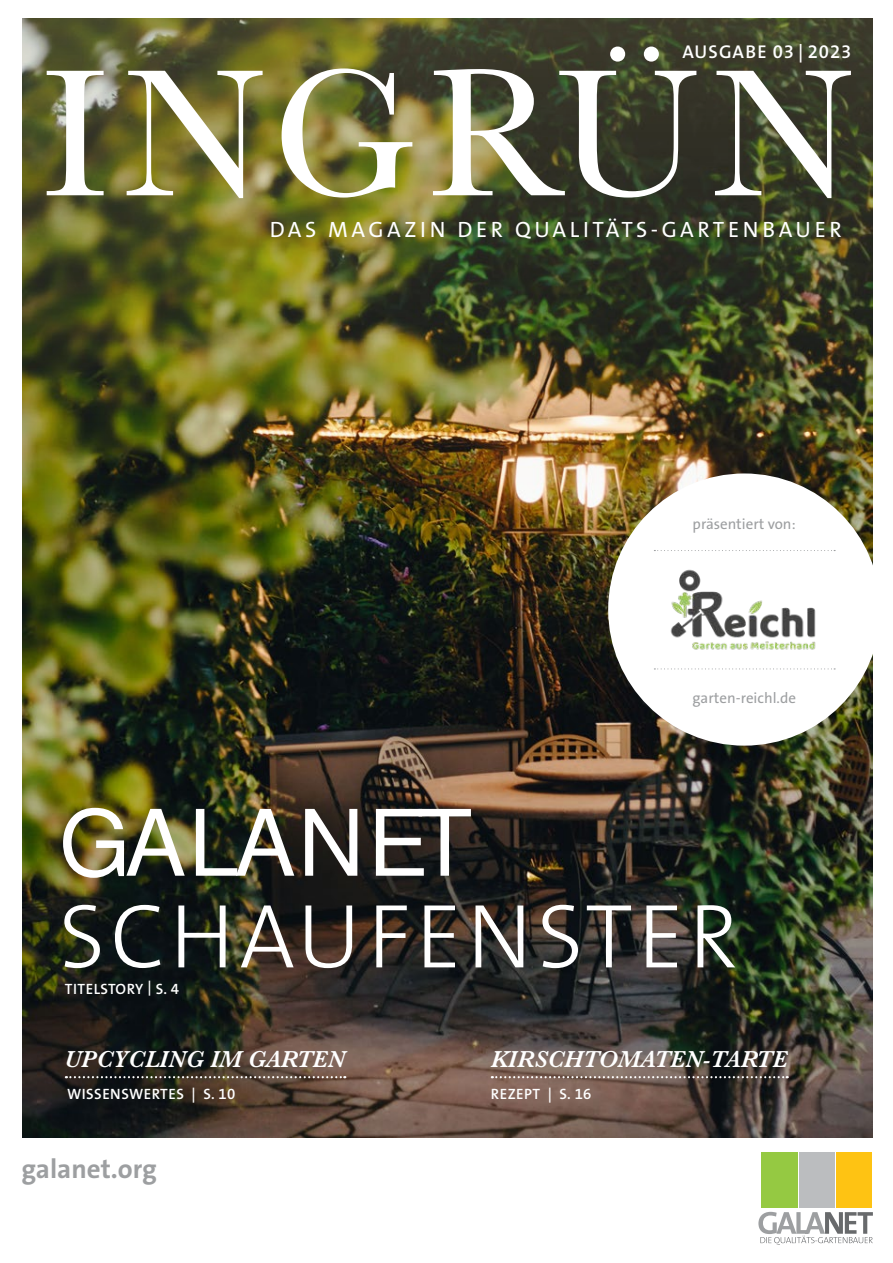
<style>
.page{position:relative;width:893px;height:1263px;background:#fff}
.page>*{position:absolute;margin:0;border:0;box-sizing:border-box;transform-origin:0 0}
.t1{font:300 91.65px "The Sans B W3";letter-spacing:.055em;color:#fff}
.t2{font:900 91.65px "The Sans B W9";letter-spacing:-.015em;color:#fff}
.t3{font:700 27px "The Sans B W7";color:#9d9fa1}
.t4{font:italic 600 24px "Baskerville";color:#fff}
.t5{font:22.2px "The Sans B W5 Plain";letter-spacing:.16em;color:#fff}
.t6{font:600 18.6px "The Sans B W6";letter-spacing:.05em;color:#fff}
.t7{font:600 15px "The Sans B W6";letter-spacing:.035em;color:#fff}
.t8{font:15px "The Sans B W5 Plain";color:#9d9fa1}
</style>
<div class="page">
<img style="left:22px;top:522px;width:851px;height:615px">
<img style="left:22px;top:19px;width:851px;height:503px">
<div style="left:836px;top:1152px;width:36px;height:55px;background:#fec313"></div>
<div style="left:799px;top:1152px;width:36px;height:55px;background:#bbbdbf"></div>
<div style="left:761px;top:1152px;width:36px;height:55px;background:#95c942"></div>
<svg style="left:758px;top:1212px;width:115px;height:33px"></svg>
<svg style="left:492px;top:1076px;width:296px;height:2px"></svg>
<svg style="left:66px;top:1076px;width:279px;height:2px"></svg>
<img style="left:47px;top:47px;width:804px;height:151px">
<div style="left:608px;top:473px;width:272px;height:273px;background:#fff;border-radius:50%"></div>
<svg style="left:654px;top:550px;width:181px;height:1px"></svg>
<svg style="left:654px;top:668px;width:181px;height:1px"></svg>
<img style="left:670px;top:569px;width:146px;height:81px">
<p class="t6" style="left:682px;top:43px;width:171px">AUSGABE 03 | 2023</p>
<h3 class="t5" style="left:270px;top:218px;width:573px">DAS MAGAZIN DER QUALITÄTS-GARTENBAUER</h3>
<p class="t8" style="left:693px;top:516px;width:105px">präsentiert von:</p>
<p class="t8" style="left:692px;top:690px;width:105px">garten-reichl.de</p>
<h1 class="t2" style="left:59px;top:790px;width:415px">GALANET</h1>
<h1 class="t1" style="left:59px;top:892px;width:681px">SCHAUFENSTER</h1>
<p class="t7" style="left:65px;top:981px;width:116px">TITELSTORY | S. 4</p>
<h3 class="t4" style="left:65px;top:1044px;width:282px">UPCYCLING IM GARTEN</h3>
<p class="t7" style="left:67px;top:1086px;width:170px">WISSENSWERTES | S. 10</p>
<h2 class="t3" style="left:21px;top:1155px;width:137px">galanet.org</h2>
<h3 class="t4" style="left:491px;top:1044px;width:299px">KIRSCHTOMATEN-TARTE</h3>
<p class="t7" style="left:491px;top:1086px;width:102px">REZEPT | S. 16</p>
</div>
